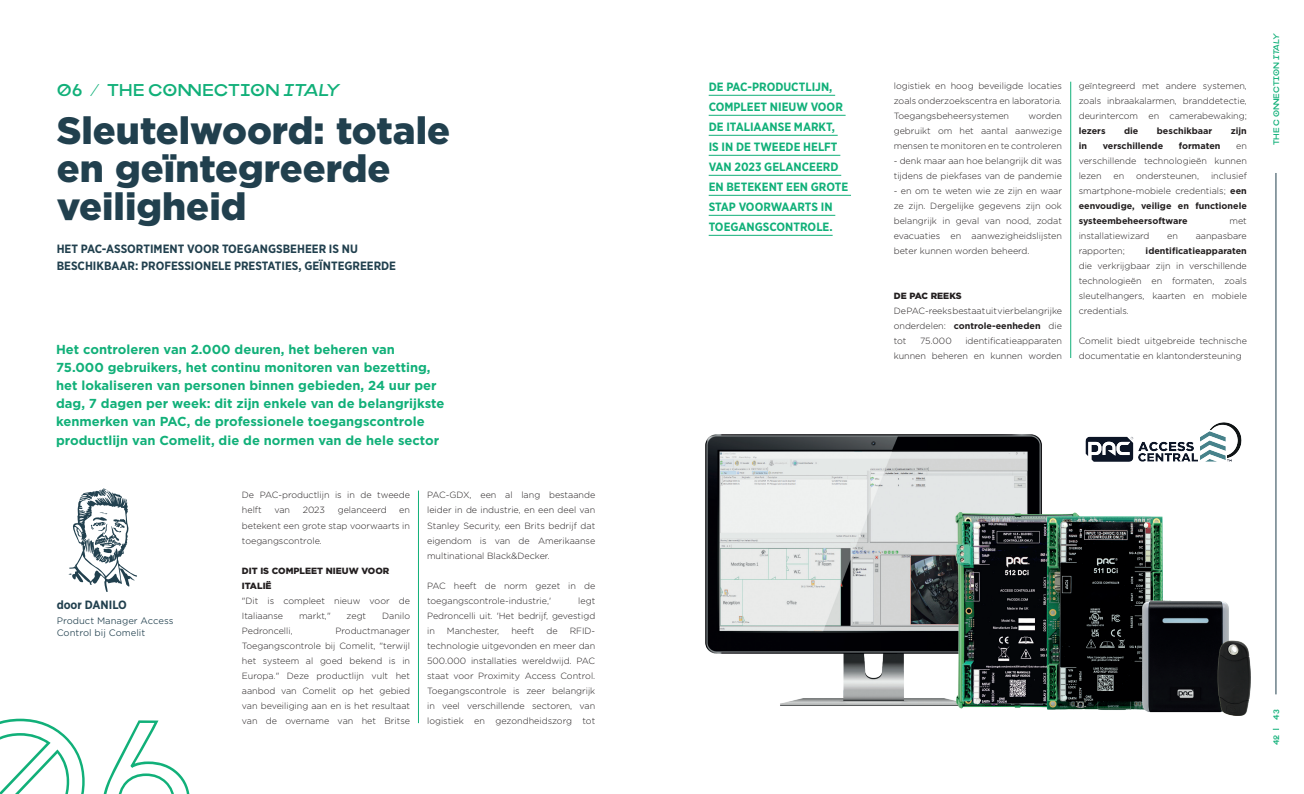
<style>
.page{position:relative;width:1304px;height:794px;background:#fff}
.page>*{position:absolute;margin:0;border:0;box-sizing:border-box;transform-origin:0 0}
.t1{font:171.1px "Epillox Outline";color:#11b079;scale:.95 1}
.t2{font:900 38px/38px "Gotham";color:#21404e}
.t3{font:17px "Epillox";color:#11b079}
.t4{font:700 13px/18px "Gotham";color:#11b079}
.t5{font:700 12px/20px "Gotham Narrow";color:#11b079}
.t6{font:700 12px/17px "Gotham Narrow";color:#21404e}
.t7{font:300 9px/15px "Gotham";color:#231f20;text-align:justify}
.t8{font:700 9px/15px "Gotham";color:#231f20;text-align:justify}
.t9{font:900 9px/15px "Gotham";color:#231f20}
.t10{font:9px/12px "Gotham Office";color:#21404e}
.t11{font:8px "Epillox";color:#11b079}
.s1{font-style:italic}
.s2{font-weight:700}
.s3{font-weight:300}
</style>
<div class="page">
<svg style="left:68px;top:488px;width:69px;height:103px"></svg>
<hr style="left:709px;top:95px;width:126px;height:1px;background:#11b079">
<hr style="left:709px;top:115px;width:137px;height:1px;background:#11b079">
<hr style="left:709px;top:135px;width:129px;height:1px;background:#11b079">
<hr style="left:709px;top:155px;width:131px;height:1px;background:#11b079">
<hr style="left:709px;top:175px;width:132px;height:1px;background:#11b079">
<hr style="left:709px;top:195px;width:142px;height:1px;background:#11b079">
<hr style="left:709px;top:215px;width:126px;height:1px;background:#11b079">
<hr style="left:709px;top:235px;width:124px;height:1px;background:#11b079">
<hr style="left:418px;top:490px;width:1px;height:233px;background:#11b079">
<hr style="left:1071px;top:82px;width:1px;height:276px;background:#11b079">
<img style="left:705px;top:434px;width:546px;height:281px">
<img style="left:1083px;top:422px;width:161px;height:41px">
<hr style="left:1276px;top:173px;width:1px;height:521px;background:#21404e">
<p class="t3" style="left:57px;top:75px;width:284px">06 ⁄ THE CONNECTION <span class="s1">ITALY</span></p>
<p class="t2" style="left:57px;top:111px;width:395px">Sleutelwoord: totale en geïntegreerde veiligheid</p>
<p class="t6" style="left:57px;top:240px;width:341px">HET PAC-ASSORTIMENT VOOR TOEGANGSBEHEER IS NU<br>BESCHIKBAAR: PROFESSIONELE PRESTATIES, GEÏNTEGREERDE</p>
<p class="t4" style="left:56px;top:341px;width:390px">Het controleren van 2.000 deuren, het beheren van 75.000 gebruikers, het continu monitoren van bezetting, het lokaliseren van personen binnen gebieden, 24 uur per dag, 7 dagen per week: dit zijn enkele van de belangrijkste kenmerken van PAC, de professionele toegangscontrole productlijn van Comelit, die de normen van de hele sector</p>
<p class="t6" style="left:57px;top:596px;width:72px">door DANILO</p>
<p class="t10" style="left:57px;top:614px;width:118px">Product Manager Access<br>Control bij Comelit</p>
<p class="t1" style="left:-53px;top:630px;width:266px">06</p>
<p class="t7" style="left:242px;top:487px;width:170px">De PAC-productlijn is in de tweede helft</p>
<p class="t7" style="left:274px;top:502px;width:17px">van</p>
<p class="t7" style="left:303px;top:502px;width:24px">2023</p>
<p class="t7" style="left:338px;top:502px;width:50px">gelanceerd</p>
<p class="t7" style="left:242px;top:502px;width:170px;text-indent:157px">en betekent een grote stap voorwaarts in toegangscontrole.</p>
<p class="t9" style="left:242px;top:563px;width:149px">DIT IS COMPLEET NIEUW VOOR<br>ITALIË</p>
<p class="t7" style="left:242px;top:592px;width:170px">"Dit is compleet nieuw voor de<br>Italiaanse</p>
<p class="t7" style="left:299px;top:607px;width:33px">markt,"</p>
<p class="t7" style="left:347px;top:607px;width:21px">zegt</p>
<p class="t7" style="left:382px;top:607px;width:29px">Danilo</p>
<p class="t7" style="left:242px;top:622px;width:170px;text-indent:94px">Productmanager Toegangscontrole bij Comelit, "terwijl het systeem al goed bekend is in Europa." Deze productlijn vult het aanbod van Comelit op het gebied van beveiliging aan en is het resultaat van de overname van het Britse</p>
<p class="t7" style="left:242px;top:622px;width:52px">Pedroncelli,</p>
<p class="t7" style="left:427px;top:487px;width:170px">PAC-GDX, een al lang bestaande leider in de industrie, en een deel van Stanley Security, een Brits bedrijf dat eigendom is van de Amerikaanse multinational Black&amp;Decker.</p>
<p class="t7" style="left:427px;top:577px;width:170px">PAC heeft de norm gezet in de toegangscontrole-industrie,'</p>
<p class="t7" style="left:427px;top:592px;width:170px;text-indent:151px">legt Pedroncelli uit. 'Het bedrijf, gevestigd in</p>
<p class="t7" style="left:447px;top:622px;width:54px">Manchester,</p>
<p class="t7" style="left:511px;top:622px;width:24px">heeft</p>
<p class="t7" style="left:546px;top:622px;width:13px">de</p>
<p class="t7" style="left:427px;top:622px;width:170px;text-indent:143px">RFID&shy;technologie uitgevonden en meer dan 500.000 installaties wereldwijd. PAC staat voor Proximity Access Control.<br>Toegangscontrole is zeer belangrijk in veel verschillende sectoren, van logistiek en gezondheidszorg tot</p>
<p class="t5" style="left:709px;top:77px;width:141px">DE PAC-PRODUCTLIJN,<br>COMPLEET NIEUW VOOR<br>DE ITALIAANSE MARKT,<br>IS IN DE TWEEDE HELFT<br>VAN 2023 GELANCEERD<br>EN BETEKENT EEN GROTE<br>STAP VOORWAARTS IN<br>TOEGANGSCONTROLE.</p>
<p class="t7" style="left:894px;top:78px;width:170px">logistiek en hoog beveiligde locaties zoals onderzoekscentra en laboratoria.<br>Toegangsbeheersystemen</p>
<p class="t7" style="left:894px;top:108px;width:170px;text-indent:135px">worden gebruikt om het aantal aanwezige mensen te monitoren en te controleren</p>
<p class="t7" style="left:894px;top:153px;width:170px">- denk maar aan hoe belangrijk dit was tijdens de piekfases van de pandemie</p>
<p class="t7" style="left:894px;top:183px;width:170px">- en om te weten wie ze zijn en waar ze zijn. Dergelijke gegevens zijn ook belangrijk in geval van nood, zodat evacuaties en aanwezigheidslijsten beter kunnen worden beheerd.</p>
<p class="t9" style="left:894px;top:288px;width:69px">DE PAC REEKS</p>
<p class="t7" style="left:894px;top:303px;width:170px">De PAC-reeks bestaat uit vier belangrijke onderdelen: <span class="s2">controle-eenheden</span> die tot</p>
<p class="t7" style="left:894px;top:333px;width:170px;text-align:right">identificatieapparaten<br>kunnen beheren en kunnen worden</p>
<p class="t7" style="left:920px;top:333px;width:33px">75.000</p>
<p class="t7" style="left:1079px;top:78px;width:170px">geïntegreerd met andere systemen, zoals inbraakalarmen, branddetectie, deurintercom en camerabewaking; <span class="s2">lezers</span></p>
<p class="t8" style="left:1124px;top:123px;width:16px">die</p>
<p class="t8" style="left:1157px;top:123px;width:57px">beschikbaar</p>
<p class="t8" style="left:1231px;top:123px;width:18px">zijn</p>
<p class="t8" style="left:1079px;top:138px;width:10px">in</p>
<p class="t8" style="left:1103px;top:138px;width:62px">verschillende</p>
<p class="t8" style="left:1179px;top:138px;width:43px">formaten</p>
<p class="t7" style="left:1079px;top:138px;width:170px;text-indent:157px">en verschillende technologieën kunnen lezen</p>
<p class="t8" style="left:1079px;top:168px;width:170px;text-indent:132px"><span class="s3">inclusief smartphone-mobiele credentials;</span> een eenvoudige, veilige en functionele systeembeheersoftware</p>
<p class="t7" style="left:1114px;top:168px;width:12px">en</p>
<p class="t7" style="left:1136px;top:168px;width:65px">ondersteunen,</p>
<p class="t7" style="left:1229px;top:213px;width:19px">met</p>
<p class="t7" style="left:1079px;top:228px;width:72px">installatiewizard</p>
<p class="t7" style="left:1167px;top:228px;width:12px">en</p>
<p class="t7" style="left:1196px;top:228px;width:53px">aanpasbare</p>
<p class="t7" style="left:1079px;top:243px;width:48px">rapporten;</p>
<p class="t7" style="left:1079px;top:243px;width:170px;text-indent:67px"><span class="s2">identificatieapparaten </span>die verkrijgbaar zijn in verschillende technologieën en formaten, zoals sleutelhangers, kaarten en mobiele credentials.</p>
<p class="t7" style="left:1079px;top:333px;width:170px">Comelit biedt uitgebreide technische documentatie en klantondersteuning</p>
<p class="t11" style="left:1269px;top:145px;width:113px;rotate:-90deg">THE C ONNECTION <span class="s1">ITALY</span></p>
<p class="t11" style="left:1269px;top:720px;width:12px;rotate:-90deg">43</p>
<p class="t11" style="left:1269px;top:745px;width:12px;rotate:-90deg">42</p>
</div>
